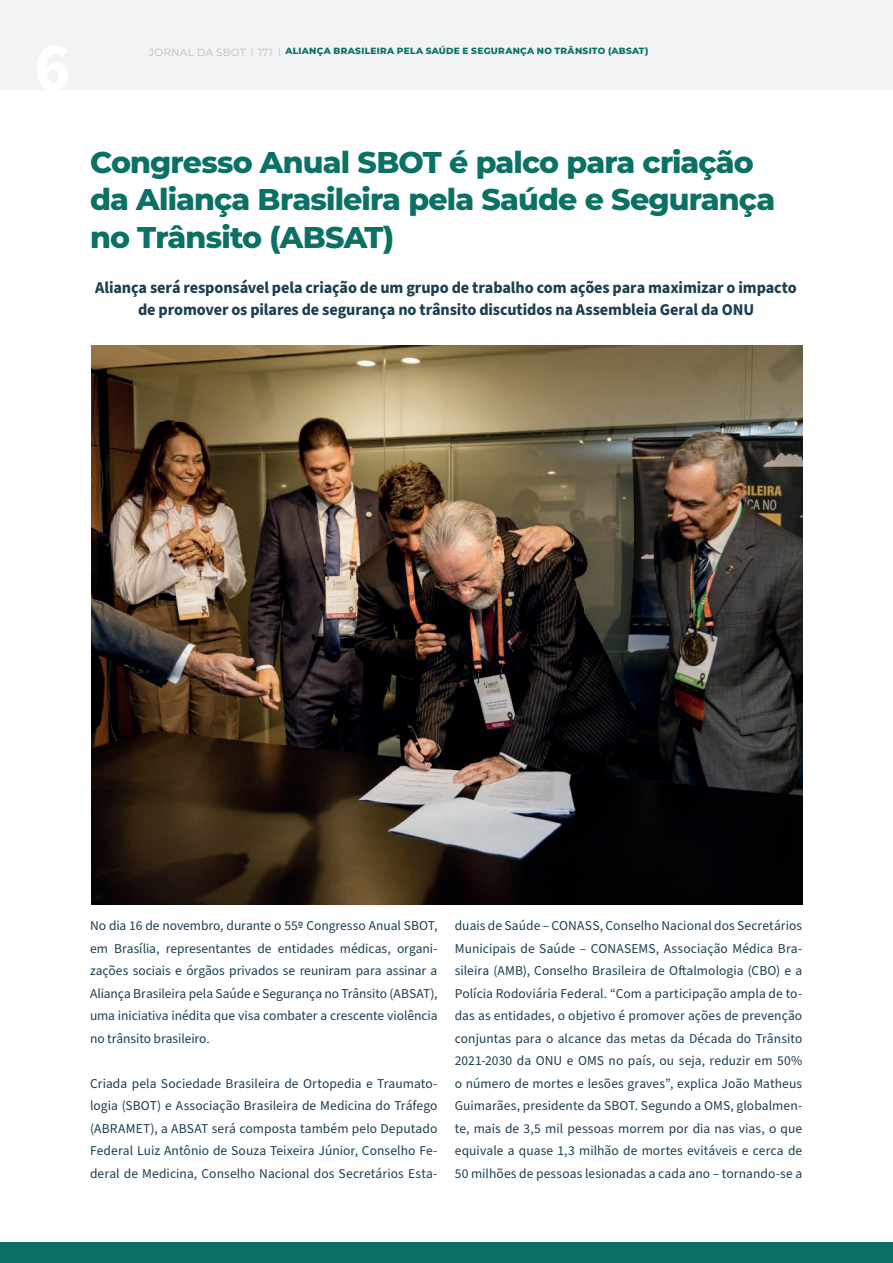
<style>
.page{position:relative;width:893px;height:1263px;background:#fff}
.page>*{position:absolute;margin:0;border:0;box-sizing:border-box;transform-origin:0 0}
.t1{font:800 30px/37.5px "Montserrat";letter-spacing:-.03em;color:#0a7164}
.t2{font:700 16.5px/22.5px "Source Sans Pro";letter-spacing:-.005em;color:#1c3e50;text-align:center}
.t3{font:13.5px/22.5px "Source Sans Pro";letter-spacing:.005em;color:#1c3e50;text-align:justify}
.t4{font:800 9px "Montserrat";letter-spacing:.03em;color:#0a7164}
.s1{font-weight:500;font-size:10.5px;color:#c7c8ca}
.s2{font-weight:500;color:#c7c8ca}
.s3{font-family:"Calibri"}
</style>
<div class="page">
<div style="left:0;top:0;width:893px;height:90px;background:#f2f3f4"></div>
<div style="left:0;top:1242px;width:893px;height:21px;background:#0a7164"></div>
<img style="left:91px;top:345px;width:711px;height:559px">
<p class="t4" style="left:149px;top:44px;width:501px"><span class="s1">JORNAL DA SBOT</span> <span class="s2">|</span> <span class="s1">171</span> <span class="s2">|</span> ALIANÇA BRASILEIRA PELA SAÚDE E SEGURANÇA NO TRÂNSITO (ABSAT)</p>
<h1 class="t1" style="left:90px;top:141px;width:687px">Congresso Anual SBOT é palco para criação da Aliança Brasileira pela Saúde e Segurança no Trânsito (ABSAT)</h1>
<p class="t2" style="left:95px;top:276px;width:703px">Aliança será responsável pela criação de um grupo de trabalho com ações para maximizar o impacto de promover os pilares de segurança no trânsito discutidos na Assembleia Geral da ONU</p>
<p class="t3" style="left:90px;top:915px;width:349px">No dia 16 de novembro, durante o 55<span class="s3">º</span> Congresso Anual SBOT, em Brasília, representantes de entidades médicas, organi&shy;zações sociais e órgãos privados se reuniram para assinar a Aliança Brasileira pela Saúde e Segurança no Trânsito (ABSAT), uma iniciativa inédita que visa combater a crescente violência no trânsito brasileiro.</p>
<p class="t3" style="left:90px;top:1072px;width:349px">Criada pela Sociedade Brasileira de Ortopedia e Traumato&shy;logia (SBOT) e Associação Brasileira de Medicina do Tráfego (ABRAMET), a ABSAT será composta também pelo Deputado Federal Luiz Antônio de Souza Teixeira Júnior, Conselho Fe&shy;deral de Medicina, Conselho Nacional dos Secretários Esta-</p>
<p class="t3" style="left:455px;top:915px;width:349px">duais de Saúde – CONASS, Conselho Nacional dos Secretários Municipais de Saúde – CONASEMS, Associação Médica Bra&shy;sileira (AMB), Conselho Brasileira de Oftalmologia (CBO) e a Polícia Rodoviária Federal. “Com a participação ampla de to&shy;das as entidades, o objetivo é promover ações de prevenção conjuntas para o alcance das metas da Década do Trânsito 2021-2030 da ONU e OMS no país, ou seja, reduzir em 50% o número de mortes e lesões graves”, explica João Matheus Guimarães, presidente da SBOT. Segundo a OMS, globalmen&shy;te, mais de 3,5 mil pessoas morrem por dia nas vias, o que equivale a quase 1,3 milhão de mortes evitáveis e cerca de 50 milhões de pessoas lesionadas a cada ano – tornando-se a</p>
</div>
